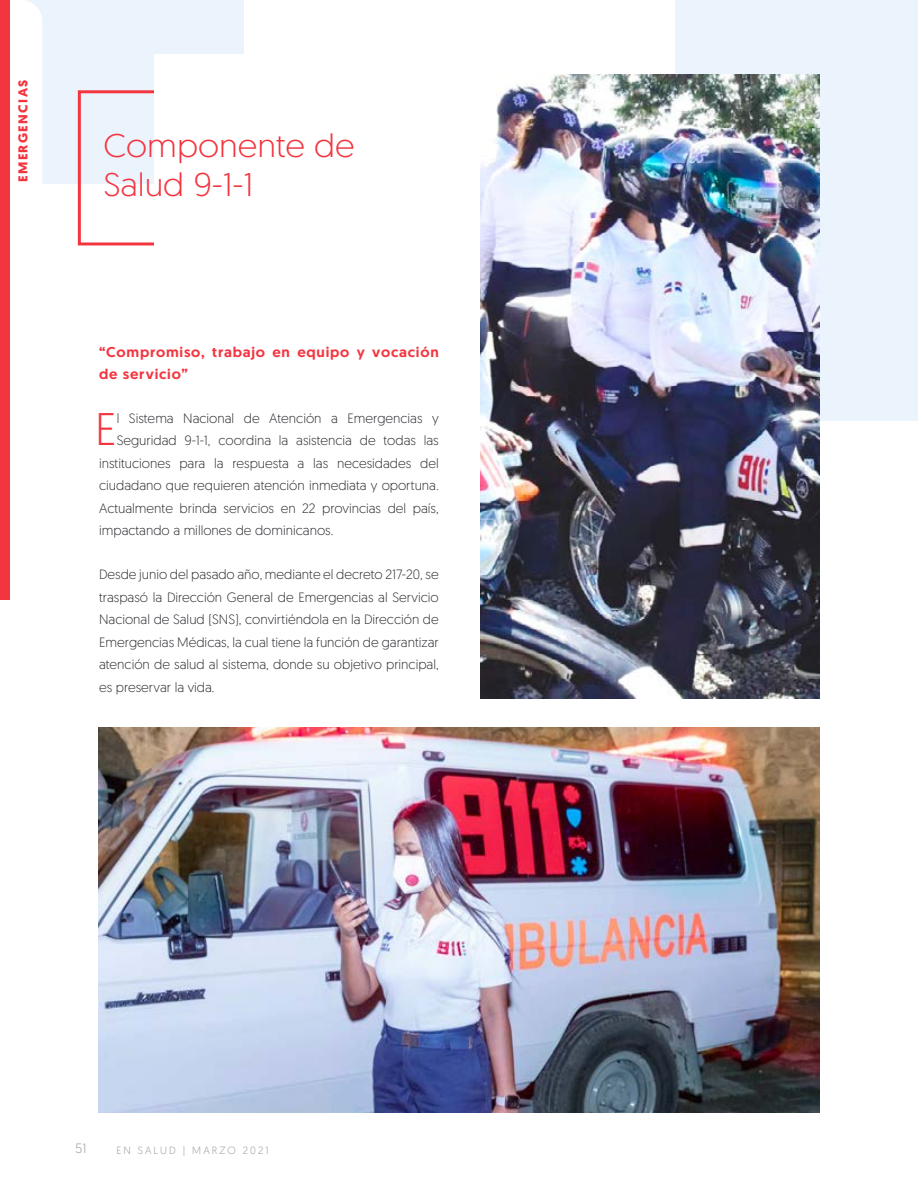
<style>
.page{position:relative;width:918px;height:1188px;background:#fff}
.page>*{position:absolute;margin:0;border:0;box-sizing:border-box;transform-origin:0 0}
.t1{font:300 45.6px "Geomanist";color:#f33540}
.t2{font:300 32.85px/39px "Geomanist";color:#f33540;scale:1.05 1}
.t3{font:500 14.25px/22.5px "Geomanist";letter-spacing:.05em;color:#f33540;scale:1.05 1}
.t4{font:300 13.5px/22.5px "Geomanist";color:#302f35;text-align:justify}
.t5{font:300 13.5px "Geomanist";color:#979a9c}
.t6{font:700 12.9px "Geomanist";letter-spacing:.1em;color:#f33540;scale:1.05 1}
.t7{font:300 10.5px "Geomanist";letter-spacing:.2em;color:#999a9c}
</style>
<div class="page">
<img style="left:98px;top:727px;width:721px;height:385px">
<div style="left:2px;top:0;width:242px;height:184px;background:#ebf4fc"></div>
<div style="left:676px;top:0;width:242px;height:421px;background:#ebf4fc"></div>
<svg style="left:77px;top:90px;width:77px;height:156px"></svg>
<div style="left:154px;top:54px;width:145px;height:260px;background:#fff"></div>
<img style="left:480px;top:75px;width:339px;height:623px">
<div style="left:10px;top:0;width:32px;height:184px;background:#fff"></div>
<div style="left:0;top:0;width:10px;height:600px;background:#f33540"></div>
<p class="t6" style="left:14px;top:182px;width:99px;rotate:-90deg">EMERGENCIAS</p>
<h2 class="t2" style="left:103px;top:125px;width:241px">Componente de<br>Salud 9-1-1</h2>
<p class="t3" style="left:99px;top:340px;width:325px">“Compromiso, trabajo en equipo y vocación de servicio”</p>
<h1 class="t1" style="left:95px;top:400px;width:23px">E</h1>
<p class="t4" style="left:117px;top:406px;width:324px">l Sistema Nacional de Atención a Emergencias y</p>
<p class="t4" style="left:117px;top:429px;width:324px">Seguridad 9-1-1, coordina la asistencia de todas las</p>
<p class="t4" style="left:99px;top:451px;width:341px">instituciones para la respuesta a las necesidades del</p>
<p class="t4" style="left:99px;top:474px;width:341px">ciudadano que requieren atención inmediata y oportuna.</p>
<p class="t4" style="left:99px;top:496px;width:341px">Actualmente brinda servicios en 22 provincias del país,</p>
<p class="t4" style="left:99px;top:519px;width:236px">impactando a millones de dominicanos.</p>
<p class="t4" style="left:99px;top:563px;width:341px">Desde junio del pasado año, mediante el decreto 217-20, se traspasó la Dirección General de Emergencias al Servicio Nacional de Salud (SNS), convirtiéndola en la Dirección de Emergencias Médicas, la cual tiene la función de garantizar atención de salud al sistema, donde su objetivo principal, es preservar la vida.</p>
<p class="t5" style="left:75px;top:1140px;width:12px">51</p>
<p class="t7" style="left:116px;top:1144px;width:154px">EN SALUD | MARZO 2021</p>
</div>
